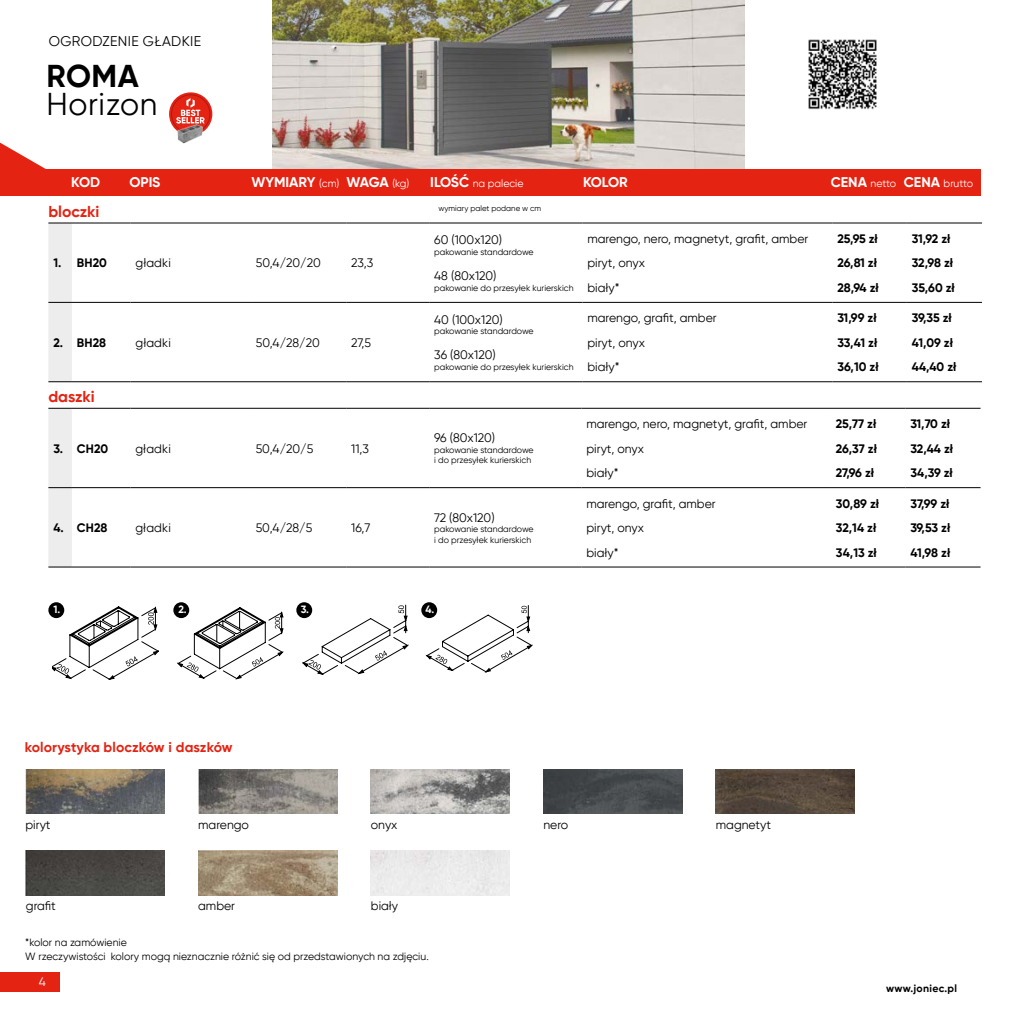
<style>
.page{position:relative;width:1017px;height:1017px;background:#fff}
.page>*{position:absolute;margin:0;border:0;box-sizing:border-box;transform-origin:0 0}
.t1{font:31.5px "Gilroy";letter-spacing:.02em;color:#000}
.t2{font:700 31.5px "Gilroy";color:#000}
.t3{font:700 15.75px "Gilroy";color:#e42313}
.t4{font:700 14px "Gilroy";color:#fff}
.t5{font:700 14px "Gilroy";letter-spacing:.01em;color:#e42313}
.t6{font:14px "Gilroy";letter-spacing:.025em;color:#000}
.t7{font:12.25px/24.5px "Gilroy";color:#000}
.t8{font:700 12.25px/24.5px "Gilroy";color:#000}
.t9{font:12.25px "Gilroy";color:#fff}
.t10{font:10.5px/14px "Gilroy";color:#000}
.t11{font:10.5px "Gilroy";color:#fff}
.t12{font:700 10.5px "Gilroy";letter-spacing:.03em;color:#000}
.t13{font:700 10.5px "Gilroy";color:#fff}
.t14{font:8.75px/10.5px "Gilroy";color:#000}
.t15{font:7.88px "Gilroy";color:#000}
.s1{font-weight:400;font-size:10.5px}
.s2{font-weight:700;font-size:14px}
</style>
<div class="page">
<div style="left:0;top:169px;width:981px;height:27px;background:#e42313"></div>
<svg style="left:0;top:142px;width:46px;height:27px"></svg>
<div style="left:0;top:972px;width:60px;height:20px;background:#e42313"></div>
<svg style="left:421px;top:602px;width:16px;height:16px"></svg>
<svg style="left:296px;top:602px;width:16px;height:16px"></svg>
<img style="left:808px;top:39px;width:69px;height:71px">
<svg style="left:173px;top:602px;width:16px;height:16px"></svg>
<svg style="left:48px;top:602px;width:16px;height:16px"></svg>
<svg style="left:426px;top:605px;width:106px;height:67px"></svg>
<svg style="left:303px;top:605px;width:105px;height:70px"></svg>
<svg style="left:178px;top:607px;width:105px;height:72px"></svg>
<img style="left:198px;top:851px;width:139px;height:44px">
<img style="left:26px;top:851px;width:139px;height:44px">
<img style="left:716px;top:769px;width:139px;height:45px">
<img style="left:543px;top:769px;width:139px;height:45px">
<svg style="left:53px;top:606px;width:106px;height:74px"></svg>
<hr style="left:72px;top:567px;width:58px;height:1px;background:#000">
<hr style="left:130px;top:567px;width:121px;height:1px;background:#000">
<hr style="left:251px;top:567px;width:95px;height:1px;background:#000">
<hr style="left:346px;top:567px;width:83px;height:1px;background:#000">
<hr style="left:429px;top:567px;width:152px;height:1px;background:#000">
<hr style="left:581px;top:567px;width:250px;height:1px;background:#000">
<hr style="left:831px;top:567px;width:74px;height:1px;background:#000">
<hr style="left:905px;top:567px;width:76px;height:1px;background:#000">
<hr style="left:72px;top:408px;width:58px;height:1px;background:#000">
<hr style="left:130px;top:408px;width:121px;height:1px;background:#000">
<hr style="left:251px;top:408px;width:95px;height:1px;background:#000">
<hr style="left:346px;top:408px;width:83px;height:1px;background:#000">
<hr style="left:429px;top:408px;width:152px;height:1px;background:#000">
<hr style="left:581px;top:408px;width:250px;height:1px;background:#000">
<hr style="left:831px;top:408px;width:74px;height:1px;background:#000">
<hr style="left:905px;top:408px;width:76px;height:1px;background:#000">
<div style="left:48px;top:408px;width:24px;height:160px;background:#ededed"></div>
<hr style="left:72px;top:487px;width:58px;height:1px;background:#000">
<hr style="left:130px;top:487px;width:121px;height:1px;background:#000">
<hr style="left:251px;top:487px;width:95px;height:1px;background:#000">
<hr style="left:346px;top:487px;width:83px;height:1px;background:#000">
<hr style="left:429px;top:487px;width:152px;height:1px;background:#000">
<hr style="left:581px;top:487px;width:250px;height:1px;background:#000">
<hr style="left:831px;top:487px;width:74px;height:1px;background:#000">
<hr style="left:905px;top:487px;width:76px;height:1px;background:#000">
<hr style="left:72px;top:381px;width:58px;height:1px;background:#000">
<hr style="left:130px;top:381px;width:121px;height:1px;background:#000">
<hr style="left:251px;top:381px;width:95px;height:1px;background:#000">
<hr style="left:346px;top:381px;width:83px;height:1px;background:#000">
<hr style="left:429px;top:381px;width:153px;height:1px;background:#000">
<hr style="left:582px;top:381px;width:250px;height:1px;background:#000">
<hr style="left:832px;top:381px;width:75px;height:1px;background:#000">
<hr style="left:907px;top:381px;width:75px;height:1px;background:#000">
<hr style="left:72px;top:223px;width:58px;height:1px;background:#000">
<hr style="left:130px;top:223px;width:121px;height:1px;background:#000">
<hr style="left:251px;top:223px;width:95px;height:1px;background:#000">
<hr style="left:346px;top:223px;width:83px;height:1px;background:#000">
<hr style="left:429px;top:223px;width:153px;height:1px;background:#000">
<hr style="left:582px;top:223px;width:250px;height:1px;background:#000">
<hr style="left:832px;top:223px;width:75px;height:1px;background:#000">
<hr style="left:907px;top:223px;width:75px;height:1px;background:#000">
<div style="left:48px;top:223px;width:24px;height:159px;background:#ededed"></div>
<hr style="left:72px;top:302px;width:58px;height:1px;background:#000">
<hr style="left:130px;top:302px;width:121px;height:1px;background:#000">
<hr style="left:251px;top:302px;width:95px;height:1px;background:#000">
<hr style="left:346px;top:302px;width:83px;height:1px;background:#000">
<hr style="left:429px;top:302px;width:153px;height:1px;background:#000">
<hr style="left:582px;top:302px;width:250px;height:1px;background:#000">
<hr style="left:832px;top:302px;width:75px;height:1px;background:#000">
<hr style="left:907px;top:302px;width:75px;height:1px;background:#000">
<img style="left:273px;top:0;width:471px;height:169px">
<img style="left:371px;top:769px;width:139px;height:45px">
<img style="left:26px;top:769px;width:139px;height:45px">
<div style="left:371px;top:851px;width:139px;height:44px;background:#ebebeb"></div>
<img style="left:198px;top:769px;width:139px;height:45px">
<svg style="left:169px;top:92px;width:43px;height:44px"></svg>
<div style="left:171px;top:95px;width:39px;height:38px;border:1px solid #ae1916;border-radius:50%"></div>
<svg style="left:176px;top:98px;width:29px;height:26px"></svg>
<img style="left:178px;top:125px;width:25px;height:18px">
<p class="t6" style="left:49px;top:33px;width:154px">OGRODZENIE GŁADKIE</p>
<h1 class="t2" style="left:46px;top:56px;width:94px">ROMA</h1>
<h1 class="t1" style="left:46px;top:84px;width:113px">Horizon</h1>
<p class="t4" style="left:71px;top:174px;width:30px">KOD</p>
<p class="t4" style="left:129px;top:174px;width:33px">OPIS</p>
<p class="t4" style="left:251px;top:174px;width:159px">WYMIARY <span class="s1">(cm)</span> WAGA <span class="s1">(kg)</span></p>
<p class="t11" style="left:430px;top:177px;width:95px"><span class="s2">ILOŚĆ</span> na palecie</p>
<p class="t4" style="left:583px;top:174px;width:46px">KOLOR</p>
<p class="t11" style="left:831px;top:177px;width:144px"><span class="s2">CENA</span> netto <span class="s2">CENA</span> brutto</p>
<p class="t3" style="left:48px;top:202px;width:52px">bloczki</p>
<p class="t8" style="left:53px;top:251px;width:55px">1. BH20</p>
<p class="t7" style="left:135px;top:251px;width:37px">gładki</p>
<p class="t7" style="left:256px;top:251px;width:66px">50,4/20/20</p>
<p class="t7" style="left:351px;top:251px;width:23px">23,3</p>
<p class="t8" style="left:53px;top:330px;width:54px">2. BH28</p>
<p class="t7" style="left:135px;top:330px;width:37px">gładki</p>
<p class="t7" style="left:256px;top:330px;width:65px">50,4/28/20</p>
<p class="t7" style="left:351px;top:330px;width:21px">27,5</p>
<p class="t3" style="left:48px;top:387px;width:48px">daszki</p>
<p class="t8" style="left:53px;top:436px;width:56px">3. CH20</p>
<p class="t7" style="left:135px;top:436px;width:37px">gładki</p>
<p class="t7" style="left:256px;top:436px;width:59px">50,4/20/5</p>
<p class="t7" style="left:351px;top:436px;width:19px">11,3</p>
<p class="t8" style="left:53px;top:515px;width:56px">4. CH28</p>
<p class="t7" style="left:135px;top:515px;width:37px">gładki</p>
<p class="t7" style="left:256px;top:515px;width:58px">50,4/28/5</p>
<p class="t7" style="left:351px;top:515px;width:21px">16,7</p>
<p class="t15" style="left:439px;top:204px;width:104px">wymiary palet podane w cm</p>
<p class="t7" style="left:434px;top:228px;width:69px">60 (100x120)</p>
<p class="t14" style="left:434px;top:246px;width:101px">pakowanie standardowe</p>
<p class="t7" style="left:434px;top:263px;width:64px">48 (80x120)</p>
<p class="t14" style="left:434px;top:282px;width:141px">pakowanie do przesyłek kurierskich</p>
<p class="t7" style="left:434px;top:307px;width:70px">40 (100x120)</p>
<p class="t14" style="left:434px;top:326px;width:101px">pakowanie standardowe</p>
<p class="t7" style="left:434px;top:343px;width:63px">36 (80x120)</p>
<p class="t14" style="left:434px;top:361px;width:141px">pakowanie do przesyłek kurierskich</p>
<p class="t7" style="left:587px;top:226px;width:223px">marengo, nero, magnetyt, grafit, amber piryt, onyx<br>biały*</p>
<p class="t8" style="left:837px;top:226px;width:43px">25,95 zł<br>26,81 zł<br>28,94 zł</p>
<p class="t8" style="left:912px;top:226px;width:45px">31,92 zł<br>32,98 zł<br>35,60 zł</p>
<p class="t7" style="left:587px;top:306px;width:131px">marengo, grafit, amber piryt, onyx<br>biały*</p>
<p class="t8" style="left:837px;top:306px;width:43px">31,99 zł<br>33,41 zł<br>36,10 zł</p>
<p class="t8" style="left:912px;top:306px;width:46px">39,35 zł<br>41,09 zł<br>44,40 zł</p>
<p class="t7" style="left:434px;top:426px;width:62px">96 (80x120)</p>
<p class="t14" style="left:434px;top:444px;width:101px">pakowanie standardowe i do przesyłek kurierskich</p>
<p class="t7" style="left:434px;top:505px;width:62px">72 (80x120)</p>
<p class="t14" style="left:434px;top:524px;width:101px">pakowanie standardowe i do przesyłek kurierskich</p>
<p class="t7" style="left:586px;top:412px;width:223px">marengo, nero, magnetyt, grafit, amber piryt, onyx<br>biały*</p>
<p class="t8" style="left:836px;top:412px;width:43px;text-align:justify">25,77 zł 26,37 zł 27,96 zł</p>
<p class="t8" style="left:910px;top:412px;width:44px">31,70 zł<br>32,44 zł<br>34,39 zł</p>
<p class="t7" style="left:586px;top:491px;width:131px">marengo, grafit, amber piryt, onyx<br>biały*</p>
<p class="t8" style="left:836px;top:491px;width:45px">30,89 zł<br>32,14 zł<br>34,13 zł</p>
<p class="t8" style="left:910px;top:491px;width:41px;text-align:justify">37,99 zł 39,53 zł 41,98 zł</p>
<p class="t13" style="left:53px;top:603px;width:8px">1.</p>
<p class="t13" style="left:178px;top:603px;width:10px">2.</p>
<p class="t13" style="left:301px;top:603px;width:10px">3.</p>
<p class="t13" style="left:426px;top:603px;width:10px">4.</p>
<p class="t5" style="left:25px;top:739px;width:209px">kolorystyka bloczków i daszków</p>
<p class="t7" style="left:25px;top:812px;width:27px">piryt</p>
<p class="t7" style="left:371px;top:812px;width:28px">onyx</p>
<p class="t7" style="left:198px;top:812px;width:52px">marengo</p>
<p class="t7" style="left:26px;top:893px;width:31px">grafit</p>
<p class="t7" style="left:198px;top:893px;width:38px">amber</p>
<p class="t7" style="left:371px;top:893px;width:29px">biały</p>
<p class="t10" style="left:25px;top:935px;width:405px">*kolor na zamówienie<br>W rzeczywistości kolory mogą nieznacznie różnić się od przedstawionych na zdjęciu.</p>
<p class="t9" style="left:39px;top:975px;width:9px">4</p>
<p class="t7" style="left:543px;top:812px;width:26px">nero</p>
<p class="t7" style="left:716px;top:812px;width:57px">magnetyt</p>
<p class="t12" style="left:886px;top:982px;width:72px">www.joniec.pl</p>
</div>
